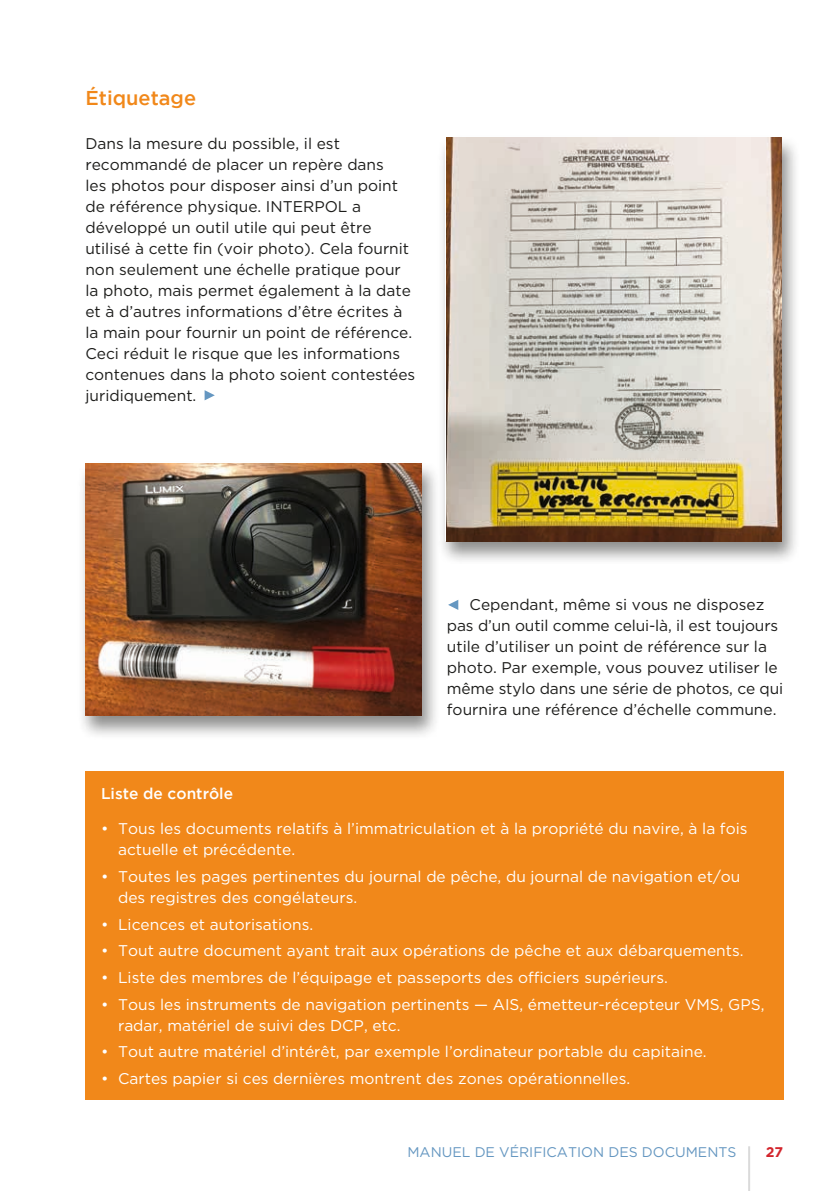
<style>
.page{position:relative;width:840px;height:1191px;background:#fff}
.page>*{position:absolute;margin:0;border:0;box-sizing:border-box;transform-origin:0 0}
.t1{font:500 20px "Gotham";color:#f1881a}
.t2{font:15.6px/21px "Gotham";color:#1d1d1b}
.t3{font:15.6px/21px "Gotham";color:#fff}
.t4{font:500 15.6px "Gotham";color:#fff}
.t5{font:14px "Gotham";color:#6597c1}
.t6{font:700 14px "Gotham";color:#d3252c}
</style>
<div class="page">
<div style="left:85px;top:771px;width:698px;height:329px;background:#f1881a"></div>
<hr style="left:747px;top:1146px;width:2px;height:45px;background:#dadada">
<div style="left:437px;top:135px;width:363px;height:430px;background:#1d1d1b;opacity:.5"></div>
<img style="left:446px;top:138px;width:335px;height:403px">
<div style="left:77px;top:461px;width:363px;height:279px;background:#1d1d1b;opacity:.5"></div>
<img style="left:85px;top:464px;width:336px;height:251px">
<svg style="left:204px;top:390px;width:11px;height:10px"></svg>
<svg style="left:448px;top:600px;width:10px;height:10px"></svg>
<p class="t1" style="left:85px;top:87px;width:112px">Étiquetage</p>
<p class="t2" style="left:85px;top:133px;width:331px">Dans la mesure du possible, il est recommandé de placer un repère dans<br>les photos pour disposer ainsi d’un point de référence physique. INTERPOL a développé un outil utile qui peut être utilisé à cette fin (voir photo). Cela fournit non seulement une échelle pratique pour la photo, mais permet également à la date et à d’autres informations d’être écrites à la main pour fournir un point de référence.<br>Ceci réduit le risque que les informations contenues dans la photo soient contestées juridiquement.</p>
<p class="t2" style="left:446px;top:594px;width:337px;text-indent:23px">Cependant, même si vous ne disposez pas d’un outil comme celui-là, il est toujours utile d’utiliser un point de référence sur la photo. Par exemple, vous pouvez utiliser le même stylo dans une série de photos, ce qui fournira une référence d’échelle commune.</p>
<p class="t4" style="left:101px;top:784px;width:133px">Liste de contrôle</p>
<p class="t3" style="left:118px;top:818px;width:630px;text-indent:-17px">• Tous les documents relatifs à l’immatriculation et à la propriété du navire, à la fois actuelle et précédente.</p>
<p class="t3" style="left:118px;top:865px;width:623px;text-indent:-17px">• Toutes les pages pertinentes du journal de pêche, du journal de navigation et/ou des registres des congélateurs.</p>
<p class="t3" style="left:101px;top:913px;width:213px">• Licences et autorisations.</p>
<p class="t3" style="left:101px;top:940px;width:643px">• Tout autre document ayant trait aux opérations de pêche et aux débarquements.</p>
<p class="t3" style="left:101px;top:966px;width:568px">• Liste des membres de l’équipage et passeports des officiers supérieurs.</p>
<p class="t3" style="left:118px;top:993px;width:647px;text-indent:-17px">• Tous les instruments de navigation pertinents — AIS, émetteur-récepteur VMS, GPS, radar, matériel de suivi des DCP, etc.</p>
<p class="t3" style="left:101px;top:1041px;width:607px">• Tout autre matériel d’intérêt, par exemple l’ordinateur portable du capitaine.</p>
<p class="t3" style="left:101px;top:1067px;width:530px">• Cartes papier si ces dernières montrent des zones opérationnelles.</p>
<p class="t5" style="left:407px;top:1142px;width:330px">MANUEL DE VÉRIFICATION DES DOCUMENTS</p>
<p class="t6" style="left:765px;top:1142px;width:19px">27</p>
</div>
